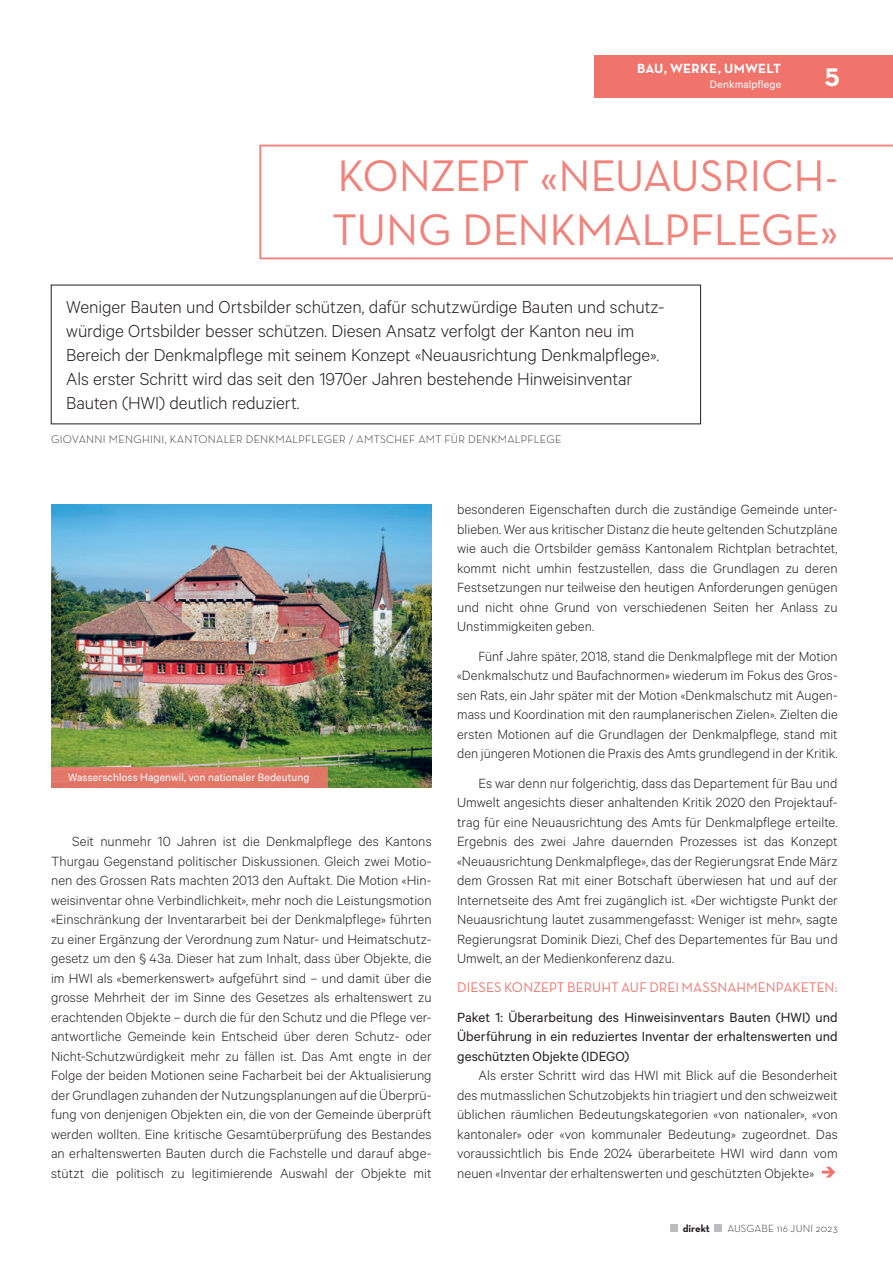
<style>
.page{position:relative;width:893px;height:1263px;background:#fff}
.page>*{position:absolute;margin:0;border:0;box-sizing:border-box;transform-origin:0 0}
.t1{font:45px/54px "Neutra Text";letter-spacing:-.015em;color:#f0746c}
.t2{font:25.8px "Neutra Text Bold Alt";color:#fff}
.t3{font:300 19.5px/24px "Calibre";letter-spacing:-.005em;color:#231f20}
.t4{font:300 15px/19.5px "Calibre";letter-spacing:.005em;color:#231f20;text-align:justify}
.t5{font:15px/19.5px "Calibre";letter-spacing:.005em;color:#231f20;text-align:justify}
.t6{font:14.25px "Neutra Text";letter-spacing:.005em;color:#f0746c}
.t7{font:700 13.5px "Neutra Text";letter-spacing:.015em;color:#fff}
.t8{font:12px "Calibre";letter-spacing:.01em;color:#fff}
.t9{font:300 11.25px "Neutra Text";letter-spacing:.015em;color:#231f20}
.t10{font:300 10.5px "Neutra Text";letter-spacing:.015em;color:#231f20}
.t11{font:700 10.5px "Neutra Text";color:#231f20}
</style>
<div class="page">
<div style="left:670px;top:1224px;width:8px;height:8px;background:#bcbdc0"></div>
<div style="left:715px;top:1224px;width:7px;height:8px;background:#bcbdc0"></div>
<svg style="left:822px;top:1167px;width:13px;height:10px"></svg>
<div style="left:594px;top:55px;width:299px;height:43px;background:#f0746c"></div>
<svg style="left:259px;top:145px;width:634px;height:114px"></svg>
<img style="left:51px;top:505px;width:381px;height:282px">
<div style="left:51px;top:767px;width:276px;height:20px;background:#e27767"></div>
<p class="t7" style="left:637px;top:60px;width:145px">BAU, WERKE, UMWELT</p>
<p class="t8" style="left:710px;top:77px;width:73px">Denkmalpflege</p>
<h2 class="t2" style="left:825px;top:61px;width:17px">5</h2>
<h1 class="t1" style="left:332px;top:148px;width:507px">KONZEPT «NEUAUSRICH-<br>TUNG DENKMALPFLEGE»</h1>
<p class="t3" style="left:66px;top:294px;width:600px">Weniger Bauten und Ortsbilder schützen, dafür schutzwürdige Bauten und schutz&shy;würdige Ortsbilder besser schützen. Diesen Ansatz verfolgt der Kanton neu im Bereich der Denkmalpflege mit seinem Konzept «Neuausrichtung Denkmalpflege».<br>Als erster Schritt wird das seit den 1970er Jahren bestehende Hinweisinventar Bauten (HWI) deutlich reduziert.</p>
<p class="t9" style="left:51px;top:432px;width:512px">GIOVANNI MENGHINI, KANTONALER DENKMALPFLEGER / AMTSCHEF AMT FÜR DENKMALPFLEGE</p>
<p class="t8" style="left:68px;top:770px;width:243px">Wasserschloss Hagenwil, von nationaler Bedeutung</p>
<p class="t4" style="left:51px;top:831px;width:382px;text-indent:21px">Seit nunmehr 10 Jahren ist die Denkmalpflege des Kantons Thurgau Gegenstand politischer Diskussionen. Gleich zwei Motio&shy;nen des Grossen Rats machten 2013 den Auftakt. Die Motion «Hin&shy;weisinventar ohne Verbindlichkeit», mehr noch die Leistungsmotion «Einschränkung der Inventararbeit bei der Denkmalpflege» führten zu einer Ergänzung der Verordnung zum Natur- und Heimatschutz&shy;gesetz um den § 43a. Dieser hat zum Inhalt, dass über Objekte, die im HWI als «bemerkenswert» aufgeführt sind – und damit über die grosse Mehrheit der im Sinne des Gesetzes als erhaltenswert zu erachtenden Objekte – durch die für den Schutz und die Pflege ver&shy;antwortliche Gemeinde kein Entscheid über deren Schutz- oder Nicht-Schutzwürdigkeit mehr zu fällen ist. Das Amt engte in der Folge der beiden Motionen seine Facharbeit bei der Aktualisierung der Grundlagen zuhanden der Nutzungsplanungen auf die Überprü&shy;fung von denjenigen Objekten ein, die von der Gemeinde überprüft werden wollten. Eine kritische Gesamtüberprüfung des Bestandes an erhaltenswerten Bauten durch die Fachstelle und darauf abge&shy;stützt die politisch zu legitimierende Auswahl der Objekte mit</p>
<p class="t4" style="left:457px;top:499px;width:382px">besonderen Eigenschaften durch die zuständige Gemeinde unter&shy;blieben. Wer aus kritischer Distanz die heute geltenden Schutzpläne wie auch die Ortsbilder gemäss Kantonalem Richtplan betrachtet, kommt nicht umhin festzustellen, dass die Grundlagen zu deren Festsetzungen nur teilweise den heutigen Anforderungen genügen und nicht ohne Grund von verschiedenen Seiten her Anlass zu Unstimmigkeiten geben.</p>
<p class="t4" style="left:457px;top:646px;width:382px;text-indent:21px">Fünf Jahre später, 2018, stand die Denkmalpflege mit der Motion «Denkmalschutz und Baufachnormen» wiederum im Fokus des Gros&shy;sen Rats, ein Jahr später mit der Motion «Denkmalschutz mit Augen&shy;mass und Koordination mit den raumplanerischen Zielen». Zielten die ersten Motionen auf die Grundlagen der Denkmalpflege, stand mit den jüngeren Motionen die Praxis des Amts grundlegend in der Kritik.</p>
<p class="t4" style="left:457px;top:772px;width:382px;text-indent:21px">Es war denn nur folgerichtig, dass das Departement für Bau und Umwelt angesichts dieser anhaltenden Kritik 2020 den Projektauf&shy;trag für eine Neuausrichtung des Amts für Denkmalpflege erteilte.<br>Ergebnis des zwei Jahre dauernden Prozesses ist das Konzept «Neuausrichtung Denkmalpflege», das der Regierungsrat Ende März dem Grossen Rat mit einer Botschaft überwiesen hat und auf der Internetseite des Amt frei zugänglich ist. «Der wichtigste Punkt der Neuausrichtung lautet zusammengefasst: Weniger ist mehr», sagte Regierungsrat Dominik Diezi, Chef des Departementes für Bau und Umwelt, an der Medienkonferenz dazu.</p>
<p class="t6" style="left:457px;top:979px;width:382px">DIESES KONZEPT BERUHT AUF DREI MASSNAHMENPAKETEN:</p>
<p class="t5" style="left:457px;top:1006px;width:382px">Paket 1: Überarbeitung des Hinweisinventars Bauten (HWI) und Überführung in ein reduziertes Inventar der erhaltenswerten und geschützten Objekte (IDEGO)</p>
<p class="t4" style="left:457px;top:1065px;width:382px;text-indent:21px">Als erster Schritt wird das HWI mit Blick auf die Besonderheit des mutmasslichen Schutzobjekts hin triagiert und den schweizweit üblichen räumlichen Bedeutungskategorien «von nationaler», «von kantonaler» oder «von kommunaler Bedeutung» zugeordnet. Das voraussichtlich bis Ende 2024 überarbeitete HWI wird dann vom neuen «Inventar der erhaltenswerten und geschützten Objekte»</p>
<p class="t11" style="left:683px;top:1222px;width:29px">direkt</p>
<p class="t10" style="left:727px;top:1222px;width:112px">AUSGABE 116 JUNI 2023</p>
</div>
